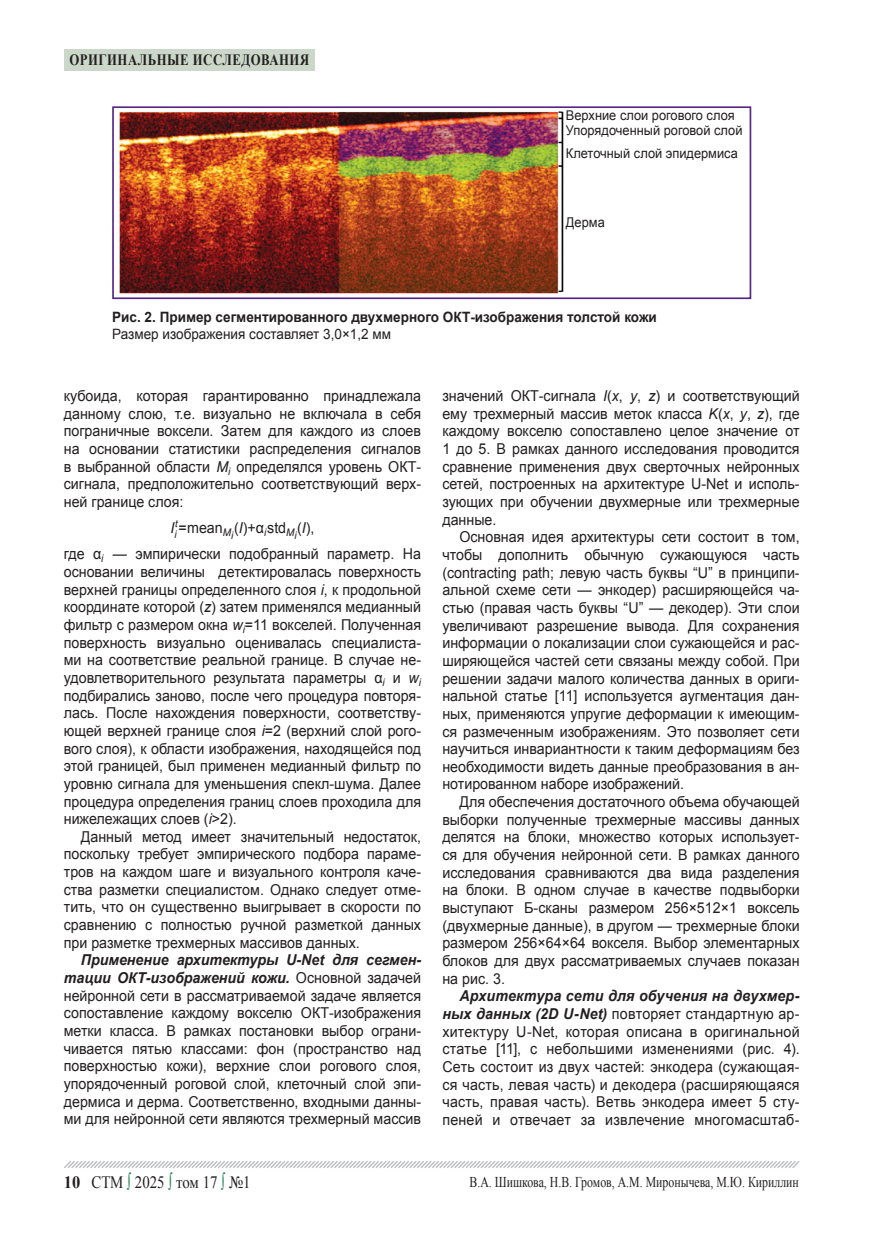
<style>
.page{position:relative;width:872px;height:1234px;background:#fff}
.page>*{position:absolute;margin:0;border:0;box-sizing:border-box;transform-origin:0 0}
.t1{font:17.4px "Times New Roman";color:#231f20;scale:.86 1}
.t2{font:700 15.75px "Times New Roman";letter-spacing:.04em;color:#231f20;scale:.81 1}
.t3{font:15px/17.7px "Arial";color:#231f20;text-align:justify;scale:.95 1}
.t4{font:15px "Times New Roman";color:#231f20;scale:.79 1}
.t5{font:italic 15px "Arial";color:#231f20;scale:.95 1}
.t6{font:700 14.25px "Arial";color:#231f20;scale:.95 1}
.t7{font:14.25px "Arial";color:#231f20;scale:.95 1}
.t8{font:13.5px/15px "Arial";color:#231f20;scale:.95 1}
.s1{font-style:italic}
.s2{font-weight:700;font-style:italic}
.s3{font-weight:700}
.s4{color:#127c43}
</style>
<div class="page">
<svg style="left:64px;top:1161px;width:736px;height:7px"></svg>
<div style="left:64px;top:49px;width:251px;height:21px;background:#cbd8c9"></div>
<img style="left:119px;top:111px;width:444px;height:183px">
<div style="left:112px;top:106px;width:639px;height:193px;border:2px solid #542685"></div>
<p class="t2" style="left:66px;top:48px;width:158px">биотехнологии</p>
<p class="t2" style="left:69px;top:48px;width:297px">оригинальные исследования</p>
<p class="t8" style="left:566px;top:108px;width:187px">Верхние слои рогового слоя<br>Упорядоченный роговой слой</p>
<p class="t8" style="left:566px;top:146px;width:182px">Клеточный слой эпидермиса</p>
<p class="t8" style="left:566px;top:215px;width:42px">Дерма</p>
<p class="t6" style="left:112px;top:307px;width:575px">Рис. 2. Пример сегментированного двухмерного ОКТ-изображения толстой кожи</p>
<p class="t7" style="left:112px;top:324px;width:295px">Размер изображения составляет 3,0×1,2 мм</p>
<p class="t3" style="left:64px;top:387px;width:377px">кубоида, которая гарантированно принадлежала данному слою, т.е. визуально не включала в себя пограничные воксели. Затем для каждого из слоев на основании статистики распределения сигналов в выбранной области <span class="s1">M</span><sub>i</sub> определялся уровень ОКТ&shy;сигнала, предположительно соответствующий верх&shy;ней границе слоя:</p>
<p class="t5" style="left:170px;top:518px;width:9px">I<sup>t</sup></p>
<p class="t3" style="left:64px;top:515px;width:377px;line-height:26.1px;text-align:center"><sub>i</sub> =mean<sub>Mi</sub>(<span class="s1">I</span>)+α<sub>i</sub>std<sub>Mi</sub>(<span class="s1">I</span>),<br>где α<sub>i</sub> — эмпирически подобранный параметр. На</p>
<p class="t3" style="left:64px;top:563px;width:377px">основании величины детектировалась поверхность верхней границы определенного слоя <span class="s1">i</span>, к продольной координате которой (<span class="s1">z</span>) затем применялся медианный фильтр с размером окна <span class="s1">w</span><sub>i</sub>=11 вокселей. Полученная поверхность визуально оценивалась специалиста&shy;ми на соответствие реальной границе. В случае не&shy;удовлетворительного результата параметры α<sub>i</sub> и <span class="s1">w</span><sub>i </sub>подбирались заново, после чего процедура повторя&shy;лась. После нахождения поверхности, соответству&shy;ющей верхней границе слоя <span class="s1">i</span>=2 (верхний слой рого&shy;вого слоя), к области изображения, находящейся под этой границей, был применен медианный фильтр по уровню сигнала для уменьшения спекл-шума. Далее процедура определения границ слоев проходила для нижележащих слоев (<span class="s1">i</span>&gt;2).</p>
<p class="t3" style="left:64px;top:827px;width:377px;text-indent:17px">Данный метод имеет значительный недостаток, поскольку требует эмпирического подбора параме&shy;тров на каждом шаге и визуального контроля каче&shy;ства разметки специалистом. Однако следует отме&shy;тить, что он существенно выигрывает в скорости по сравнению с полностью ручной разметкой данных при разметке трехмерных массивов данных.</p>
<p class="t3" style="left:64px;top:951px;width:378px;text-indent:17px"><span class="s2">Применение архитектуры U-Net для сегмен&shy;тации ОКТ-изображений кожи.</span> Основной задачей нейронной сети в рассматриваемой задаче является сопоставление каждому вокселю ОКТ-изображения метки класса. В рамках постановки выбор ограни&shy;чивается пятью классами: фон (пространство над поверхностью кожи), верхние слои рогового слоя, упорядоченный роговой слой, клеточный слой эпи&shy;дермиса и дерма. Соответственно, входными данны&shy;ми для нейронной сети являются трехмерный массив</p>
<p class="t1" style="left:64px;top:1170px;width:219px"><span class="s3">10</span> СТМ <span class="s4">∫</span> 2025 <span class="s4">∫</span> том 17 <span class="s4">∫</span> №1</p>
<p class="t3" style="left:442px;top:387px;width:377px">значений ОКТ-сигнала <span class="s1">I</span>(<span class="s1">x</span>, <span class="s1">y</span>, <span class="s1">z</span>) и соответствующий ему трехмерный массив меток класса <span class="s1">K</span>(<span class="s1">x</span>, <span class="s1">y</span>, <span class="s1">z</span>), где каждому вокселю сопоставлено целое значение от 1 до 5. В рамках данного исследования проводится сравнение применения двух сверточных нейронных сетей, построенных на архитектуре U-Net и исполь&shy;зующих при обучении двухмерные или трехмерные данные.</p>
<p class="t3" style="left:442px;top:528px;width:377px;text-indent:17px">Основная идея архитектуры сети состоит в том, чтобы дополнить обычную сужающуюся часть (contracting path; левую часть буквы “U” в принципи&shy;альной схеме сети — энкодер) расширяющейся ча&shy;стью (правая часть буквы “U” — декодер). Эти слои увеличивают разрешение вывода. Для сохранения информации о локализации слои сужающейся и рас&shy;ширяющейся частей сети связаны между собой. При решении задачи малого количества данных в ориги&shy;нальной статье [11] используется аугментация дан&shy;ных, применяются упругие деформации к имеющим&shy;ся размеченным изображениям. Это позволяет сети научиться инвариантности к таким деформациям без необходимости видеть данные преобразования в ан&shy;нотированном наборе изображений.</p>
<p class="t3" style="left:442px;top:793px;width:377px;text-indent:17px">Для обеспечения достаточного объема обучающей выборки полученные трехмерные массивы данных делятся на блоки, множество которых использует&shy;ся для обучения нейронной сети. В рамках данного исследования сравниваются два вида разделения на блоки. В одном случае в качестве подвыборки выступают Б-сканы размером 256×512×1 воксель (двухмерные данные), в другом — трехмерные блоки размером 256×64×64 вокселя. Выбор элементарных блоков для двух рассматриваемых случаев показан на рис. 3.</p>
<p class="t3" style="left:442px;top:987px;width:378px;text-indent:17px"><span class="s2">Архитектура сети для обучения на двухмер&shy;ных данных (2D U-Net)</span> повторяет стандартную ар&shy;хитектуру U-Net, которая описана в оригинальной статье [11], с небольшими изменениями (рис. 4).<br>Сеть состоит из двух частей: энкодера (сужающая&shy;ся часть, левая часть) и декодера (расширяющаяся часть, правая часть). Ветвь энкодера имеет 5 сту&shy;пеней и отвечает за извлечение многомасштаб-</p>
<p class="t4" style="left:469px;top:1171px;width:418px">В.А. Шишкова, Н.В. Громов, А.М. Миронычева, М.Ю. Кириллин</p>
</div>
